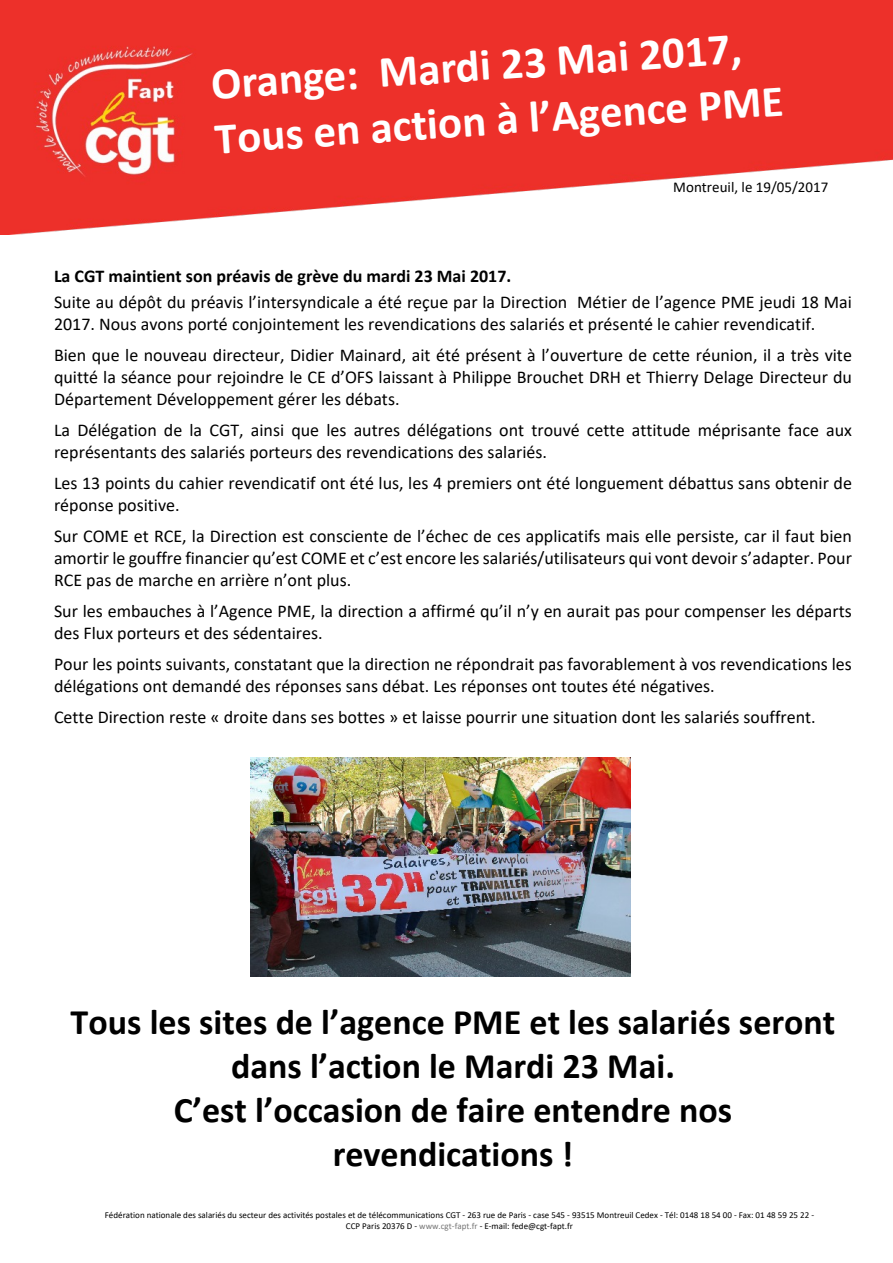
<style>
.page{position:relative;width:893px;height:1263px;background:#fff}
.page>*{position:absolute;margin:0;border:0;box-sizing:border-box;transform-origin:0 0}
.t1{font:700 45px/55.1px "Calibri";color:#fff}
.t2{font:700 36px/44px "Calibri";color:#000;text-align:center}
.t3{font:18px/22px "Calibri";color:#000}
.t4{font:700 18px "Calibri";color:#000}
.t5{font:15px "Calibri";color:#000}
.t6{font:9px/10.9px "Calibri";color:#000;text-align:center}
.s1{color:#777}
</style>
<div class="page">
<img style="left:0;top:0;width:893px;height:235px">
<img style="left:250px;top:758px;width:381px;height:218px">
<h1 class="t1" style="left:209px;top:61px;width:571px;rotate:-4deg">Orange: Mardi 23 Mai 2017,<br>Tous en action à l’Agence PME</h1>
<p class="t5" style="left:673px;top:181px;width:157px">Montreuil, le 19/05/2017</p>
<p class="t4" style="left:54px;top:268px;width:459px">La CGT maintient son préavis de grève du mardi 23 Mai 2017.</p>
<p class="t3" style="left:54px;top:293px;width:799px">Suite au dépôt du préavis l’intersyndicale a été reçue par la Direction Métier de l’agence PME jeudi 18 Mai<br>2017. Nous avons porté conjointement les revendications des salariés et présenté le cahier revendicatif.</p>
<p class="t3" style="left:54px;top:346px;width:799px;text-align:justify">Bien que le nouveau directeur, Didier Mainard, ait été présent à l’ouverture de cette réunion, il a très vite quitté la séance pour rejoindre le CE d’OFS laissant à Philippe Brouchet DRH et Thierry Delage Directeur du Département Développement gérer les débats.</p>
<p class="t3" style="left:54px;top:421px;width:799px">La Délégation de la CGT, ainsi que les autres délégations ont trouvé cette attitude méprisante face aux représentants des salariés porteurs des revendications des salariés.</p>
<p class="t3" style="left:54px;top:473px;width:799px">Les 13 points du cahier revendicatif ont été lus, les 4 premiers ont été longuement débattus sans obtenir de réponse positive.</p>
<p class="t3" style="left:54px;top:526px;width:799px;text-align:justify">Sur COME et RCE, la Direction est consciente de l’échec de ces applicatifs mais elle persiste, car il faut bien amortir le gouffre financier qu’est COME et c’est encore les salariés/utilisateurs qui vont devoir s’adapter. Pour RCE pas de marche en arrière n’ont plus.</p>
<p class="t3" style="left:54px;top:601px;width:799px">Sur les embauches à l’Agence PME, la direction a affirmé qu’il n’y en aurait pas pour compenser les départs des Flux porteurs et des sédentaires.</p>
<p class="t3" style="left:54px;top:654px;width:799px">Pour les points suivants, constatant que la direction ne répondrait pas favorablement à vos revendications les délégations ont demandé des réponses sans débat. Les réponses ont toutes été négatives.</p>
<p class="t3" style="left:54px;top:707px;width:763px">Cette Direction reste « droite dans ses bottes » et laisse pourrir une situation dont les salariés souffrent.</p>
<h2 class="t2" style="left:71px;top:1003px;width:766px">Tous les sites de l’agence PME et les salariés seront dans l’action le Mardi 23 Mai.<br>C’est l’occasion de faire entendre nos revendications !</h2>
<p class="t6" style="left:105px;top:1210px;width:711px">Fédération nationale des salariés du secteur des activités postales et de télécommunications CGT - 263 rue de Paris - case 545 - 93515 Montreuil Cedex - Tél: 0148 18 54 00 - Fax: 01 48 59 25 22 -<br>CCP Paris 20376 D - <span class="s1">www.cgt-fapt.fr</span> - E-mail: fede@cgt-fapt.fr</p>
</div>
